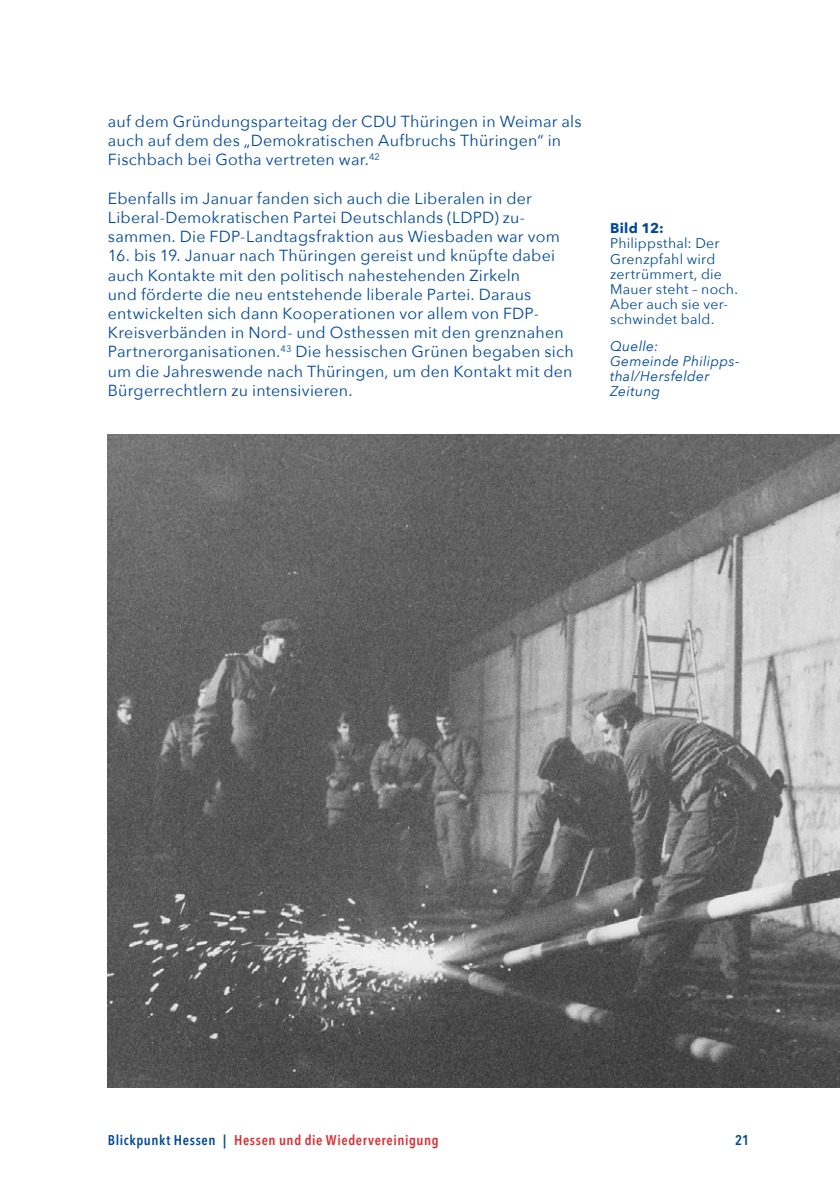
<style>
.page{position:relative;width:840px;height:1191px;background:#fff}
.page>*{position:absolute;margin:0;border:0;box-sizing:border-box;transform-origin:0 0}
.t1{font:16px/19.2px "Avenir Next";letter-spacing:.015em;color:#004996}
.t2{font:14px/15.2px "Avenir Next";letter-spacing:.02em;color:#004996}
.t3{font:600 condensed 14px "Avenir Next LT Pro";letter-spacing:.045em;color:#dc2f34}
.t4{font:italic 14px/15.2px "Avenir Next";letter-spacing:.02em;color:#004996}
.t5{font:700 14px "Avenir Next";letter-spacing:.025em;color:#004996}
.t6{font:600 condensed 14px "Avenir Next LT Pro";color:#004996}
.s1{color:#004996}
</style>
<div class="page">
<img style="left:108px;top:434px;width:731px;height:653px">
<p class="t1" style="left:108px;top:111px;width:475px">auf dem Gründungsparteitag der CDU Thüringen in Weimar als auch auf dem des „Demokratischen Aufbruchs Thüringen“ in<br>Fischbach bei Gotha vertreten war.<sup>42</sup></p>
<p class="t1" style="left:108px;top:188px;width:453px">Ebenfalls im Januar fanden sich auch die Liberalen in der<br>Liberal-Demokratischen Partei Deutschlands (LDPD) zu&shy;sammen. Die FDP-Landtagsfraktion aus Wiesbaden war vom</p>
<p class="t1" style="left:108px;top:245px;width:467px">16. bis 19. Januar nach Thüringen gereist und knüpfte dabei auch Kontakte mit den politisch nahestehenden Zirkeln<br>und förderte die neu entstehende liberale Partei. Daraus entwickelten sich dann Kooperationen vor allem von FDP-Kreisverbänden in Nord- und Osthessen mit den grenznahen Partnerorganisationen.<sup>43</sup> Die hessischen Grünen begaben sich um die Jahreswende nach Thüringen, um den Kontakt mit den Bürgerrechtlern zu intensivieren.</p>
<p class="t5" style="left:609px;top:216px;width:55px">Bild 12:</p>
<p class="t2" style="left:609px;top:235px;width:129px">Philippsthal: Der<br>Grenzpfahl wird zertrümmert, die<br>Mauer steht – noch.<br>Aber auch sie ver&shy;schwindet bald.</p>
<p class="t4" style="left:609px;top:337px;width:131px">Quelle:<br>Gemeinde Philipps&shy;thal/Hersfelder<br>Zeitung</p>
<p class="t3" style="left:108px;top:1131px;width:332px"><span class="s1">Blickpunkt Hessen |</span> Hessen und die Wiedervereinigung</p>
<p class="t6" style="left:734px;top:1131px;width:16px">21</p>
</div>
